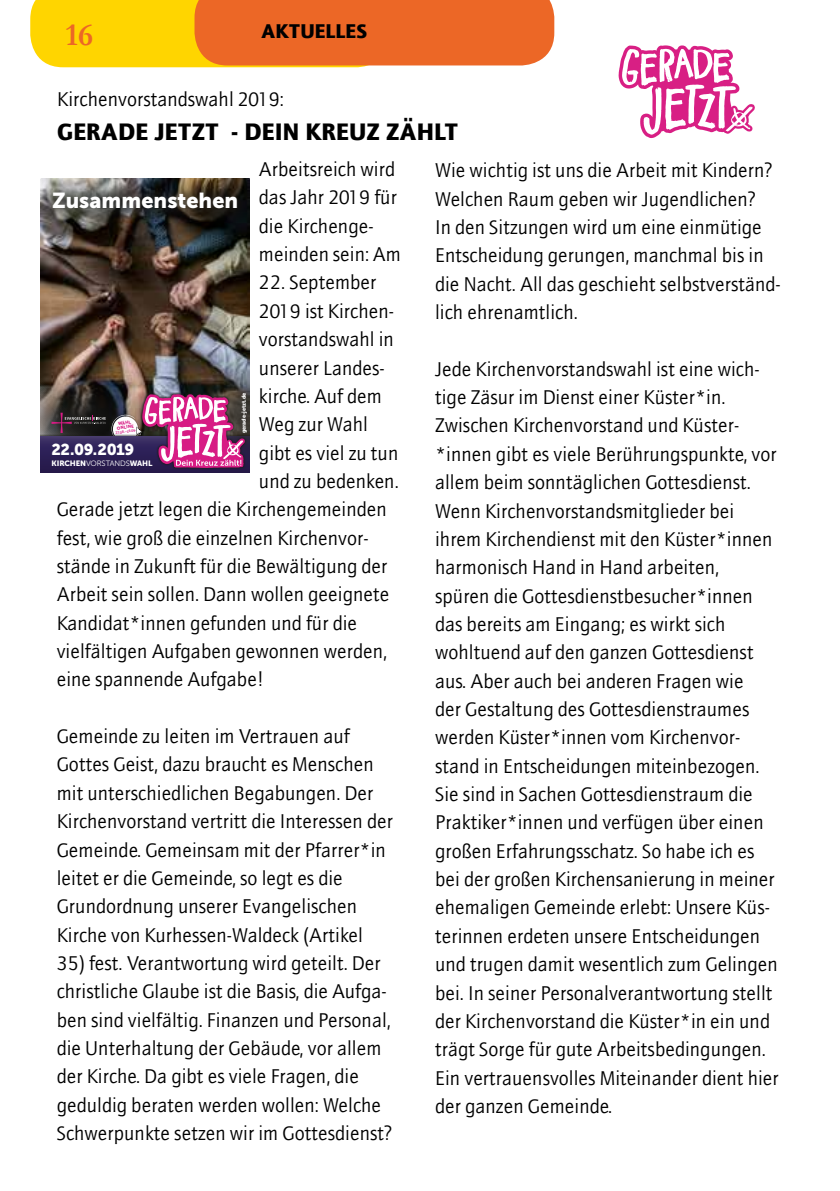
<style>
.page{position:relative;width:840px;height:1191px;background:#fff}
.page>*{position:absolute;margin:0;border:0;box-sizing:border-box;transform-origin:0 0}
.t1{font:700 32px "Garamond";color:#ec6726}
.t2{font:900 24px "AT Quay Sans";color:#000}
.t3{font:21.6px "Museo Sans 900";color:#fff}
.t4{font:20px/28.4px "AT Quay Sans";color:#000}
.t5{font:900 20px "AT Quay Sans";color:#000}
.t6{font:15.8px "Museo Sans 900";letter-spacing:-.02em;color:#fff}
.t7{font:7.8px "Museo Sans 900";letter-spacing:-.015em;color:#fff}
.t8{font:5.6px "Museo Sans 900";letter-spacing:-.015em;color:#fff}
.t9{font:4.4px/4.4px "Museo Sans 900";color:#d71b84;text-align:center}
.t10{font:3.4px "Museo Sans 700";color:#d71b84}
.s1{font-family:"Museo Sans 300"}
</style>
<div class="page">
<svg style="left:30px;top:0;width:524px;height:67px;background:#f28d1e"></svg>
<svg style="left:618px;top:45px;width:136px;height:93px"></svg>
<img style="left:41px;top:227px;width:208px;height:165px">
<div style="left:41px;top:178px;width:208px;height:49px;background:#1a1a18;opacity:.75"></div>
<img style="left:41px;top:364px;width:114px;height:70px">
<svg style="left:41px;top:436px;width:150px;height:37px"></svg>
<svg style="left:191px;top:344px;width:58px;height:129px;background:#59595e"></svg>
<div style="left:140px;top:392px;width:107px;height:78px;background:#1a1a18;opacity:.75"></div>
<svg style="left:51px;top:394px;width:194px;height:74px;background:#7f4d73"></svg>
<h1 class="t1" style="left:66px;top:13px;width:29px">16</h1>
<p class="t5" style="left:261px;top:19px;width:107px">AKTUELLES</p>
<p class="t4" style="left:57px;top:85px;width:228px">Kirchenvorstandswahl 2019:</p>
<p class="t2" style="left:57px;top:117px;width:402px">GERADE JETZT - DEIN KREUZ ZÄHLT</p>
<p class="t4" style="left:259px;top:155px;width:143px">Arbeitsreich wird das Jahr 2019 für die Kirchenge&shy;meinden sein: Am</p>
<p class="t4" style="left:259px;top:268px;width:119px">22. September</p>
<p class="t4" style="left:259px;top:297px;width:136px">2019 ist Kirchen-</p>
<p class="t4" style="left:259px;top:325px;width:136px">vorstandswahl in</p>
<p class="t4" style="left:259px;top:353px;width:127px">unserer Landes-</p>
<p class="t4" style="left:259px;top:382px;width:124px">kirche. Auf dem</p>
<p class="t4" style="left:259px;top:410px;width:110px">Weg zur Wahl</p>
<p class="t4" style="left:259px;top:438px;width:141px">gibt es viel zu tun</p>
<p class="t4" style="left:259px;top:467px;width:141px">und zu bedenken.</p>
<p class="t4" style="left:57px;top:495px;width:331px">Gerade jetzt legen die Kirchengemeinden</p>
<p class="t4" style="left:57px;top:523px;width:313px">fest, wie groß die einzelnen Kirchenvor-</p>
<p class="t4" style="left:57px;top:552px;width:332px">stände in Zukunft für die Bewältigung der</p>
<p class="t4" style="left:57px;top:580px;width:334px">Arbeit sein sollen. Dann wollen geeignete</p>
<p class="t4" style="left:57px;top:608px;width:302px">Kandidat*innen gefunden und für die</p>
<p class="t4" style="left:57px;top:637px;width:332px">vielfältigen Aufgaben gewonnen werden,</p>
<p class="t4" style="left:57px;top:665px;width:209px">eine spannende Aufgabe!</p>
<p class="t4" style="left:57px;top:722px;width:337px">Gemeinde zu leiten im Vertrauen auf Gottes Geist, dazu braucht es Menschen mit unterschiedlichen Begabungen. Der Kirchenvorstand vertritt die Interessen der Gemeinde. Gemeinsam mit der Pfarrer*in leitet er die Gemeinde, so legt es die Grundordnung unserer Evangelischen Kirche von Kurhessen-Waldeck (Artikel</p>
<p class="t4" style="left:57px;top:948px;width:336px">35) fest. Verantwortung wird geteilt. Der christliche Glaube ist die Basis, die Aufga&shy;ben sind vielfältig. Finanzen und Personal, die Unterhaltung der Gebäude, vor allem der Kirche. Da gibt es viele Fragen, die geduldig beraten werden wollen: Welche Schwerpunkte setzen wir im Gottesdienst?</p>
<p class="t4" style="left:435px;top:156px;width:347px">Wie wichtig ist uns die Arbeit mit Kindern?<br>Welchen Raum geben wir Jugendlichen?<br>In den Sitzungen wird um eine einmütige Entscheidung gerungen, manchmal bis in die Nacht. All das geschieht selbstverständ&shy;lich ehrenamtlich.</p>
<p class="t3" style="left:52px;top:188px;width:187px">Zusammenstehen</p>
<p class="t4" style="left:435px;top:354px;width:345px">Jede Kirchenvorstandswahl ist eine wich&shy;tige Zäsur im Dienst einer Küster*in.<br>Zwischen Kirchenvorstand und Küster-*innen gibt es viele Berührungspunkte, vor allem beim sonntäglichen Gottesdienst.<br>Wenn Kirchenvorstandsmitglieder bei ihrem Kirchendienst mit den Küster*innen harmonisch Hand in Hand arbeiten,<br>spüren die Gottesdienstbesucher*innen das bereits am Eingang; es wirkt sich wohltuend auf den ganzen Gottesdienst aus. Aber auch bei anderen Fragen wie<br>der Gestaltung des Gottesdienstraumes werden Küster*innen vom Kirchenvor&shy;stand in Entscheidungen miteinbezogen.<br>Sie sind in Sachen Gottesdienstraum die Praktiker*innen und verfügen über einen großen Erfahrungsschatz. So habe ich es bei der großen Kirchensanierung in meiner ehemaligen Gemeinde erlebt: Unsere Küs&shy;terinnen erdeten unsere Entscheidungen und trugen damit wesentlich zum Gelingen bei. In seiner Personalverantwortung stellt der Kirchenvorstand die Küster*in ein und trägt Sorge für gute Arbeitsbedingungen.<br>Ein vertrauensvolles Miteinander dient hier der ganzen Gemeinde.</p>
<p class="t8" style="left:240px;top:433px;width:42px;rotate:-90deg">gerade-jetzt.de</p>
<p class="t9" style="left:116px;top:422px;width:18px;rotate:-9deg">WÄHL<br>ONLINE</p>
<p class="t10" style="left:115px;top:431px;width:22px;rotate:-9deg">27.08.–16.09.</p>
<p class="t7" style="left:52px;top:459px;width:102px">KIRCHEN<span class="s1">VORSTANDS</span>WAHL</p>
<p class="t6" style="left:51px;top:441px;width:84px">22.09.2019</p>
</div>
